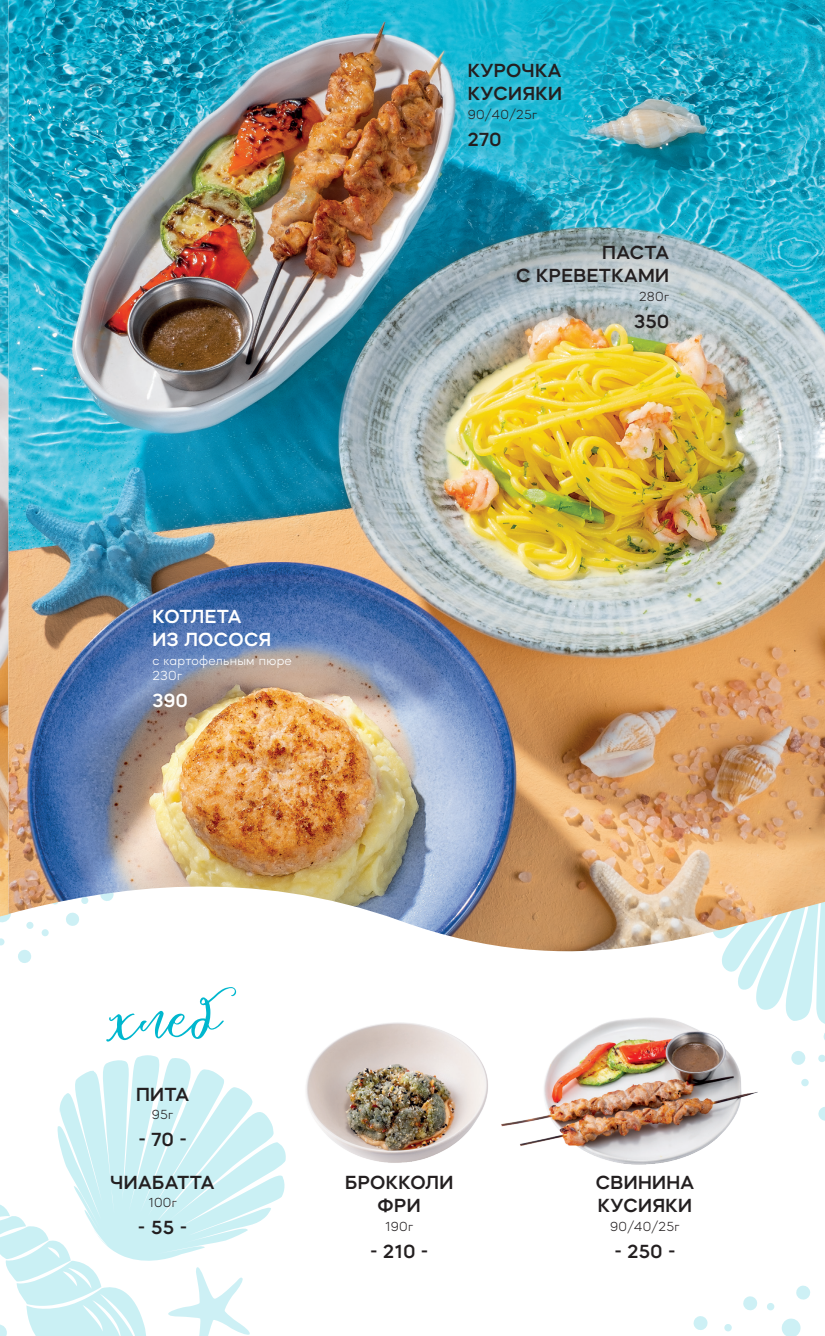
<style>
.page{position:relative;width:825px;height:1336px;background:#fff}
.page>*{position:absolute;margin:0;border:0;box-sizing:border-box;transform-origin:0 0}
.t1{font:79.35px "Alaya Roza";color:#00b7ce}
.t2{font:600 19.5px/22.5px "Mazzard M";letter-spacing:.02em;color:#231f20}
.t3{font:600 19.5px/22.5px "Mazzard M";letter-spacing:.02em;color:#fff}
.t4{font:300 13.5px "Mazzard M";letter-spacing:.02em;color:#231f20}
.t5{font:300 13.5px/15px "Mazzard M";letter-spacing:.02em;color:#fff}
</style>
<div class="page">
<svg style="left:0;top:938px;width:5px;height:7px"></svg>
<div style="left:18px;top:949px;width:14px;height:14px;background:#cdf0f5;border-radius:50%"></div>
<svg style="left:0;top:916px;width:9px;height:6px"></svg>
<svg style="left:818px;top:1054px;width:7px;height:8px"></svg>
<div style="left:801px;top:1078px;width:8px;height:8px;background:#cdf0f5;border-radius:50%"></div>
<svg style="left:818px;top:1107px;width:7px;height:13px"></svg>
<svg style="left:791px;top:1051px;width:15px;height:14px"></svg>
<svg style="left:722px;top:952px;width:103px;height:88px"></svg>
<svg style="left:796px;top:1285px;width:14px;height:14px"></svg>
<svg style="left:724px;top:1324px;width:8px;height:7px"></svg>
<svg style="left:693px;top:1316px;width:15px;height:14px"></svg>
<svg style="left:781px;top:1318px;width:20px;height:17px"></svg>
<svg style="left:767px;top:1303px;width:8px;height:7px"></svg>
<svg style="left:743px;top:1296px;width:14px;height:14px"></svg>
<svg style="left:57px;top:1055px;width:229px;height:170px;fill:#caf0f4"></svg>
<img style="left:0;top:0;width:9px;height:916px">
<img style="left:9px;top:0;width:816px;height:952px">
<div style="left:457px;top:52px;width:115px;height:105px;background:#fff;opacity:.42"></div>
<svg style="left:0;top:1201px;width:251px;height:134px"></svg>
<img style="left:306px;top:1022px;width:182px;height:141px">
<img style="left:501px;top:1003px;width:267px;height:162px">
<p class="t2" style="left:468px;top:59px;width:96px">КУРОЧКА<br>КУСИЯКИ</p>
<p class="t4" style="left:468px;top:106px;width:71px">90/40/25г</p>
<p class="t2" style="left:468px;top:127px;width:35px">270</p>
<p class="t2" style="left:516px;top:241px;width:154px;text-align:right">ПАСТА<br>С КРЕВЕТКАМИ</p>
<p class="t4" style="left:639px;top:288px;width:32px">280г</p>
<p class="t2" style="left:634px;top:309px;width:37px">350</p>
<p class="t3" style="left:152px;top:604px;width:120px">КОТЛЕТА<br>ИЗ ЛОСОСЯ</p>
<p class="t5" style="left:152px;top:652px;width:141px">с картофельным пюре<br>230г</p>
<p class="t3" style="left:152px;top:688px;width:37px">390</p>
<p class="t1" style="left:107px;top:981px;width:114px">хлеб</p>
<p class="t2" style="left:136px;top:1082px;width:55px">ПИТА</p>
<p class="t4" style="left:152px;top:1106px;width:23px">95г</p>
<p class="t2" style="left:138px;top:1127px;width:50px">- 70 -</p>
<p class="t2" style="left:111px;top:1170px;width:105px">ЧИАБАТТА</p>
<p class="t4" style="left:148px;top:1194px;width:30px">100г</p>
<p class="t2" style="left:138px;top:1215px;width:51px">- 55 -</p>
<p class="t2" style="left:345px;top:1170px;width:110px;text-align:center">БРОККОЛИ<br>ФРИ</p>
<p class="t4" style="left:385px;top:1217px;width:29px">190г</p>
<p class="t2" style="left:370px;top:1238px;width:60px">- 210 -</p>
<p class="t2" style="left:596px;top:1170px;width:100px">СВИНИНА<br>КУСИЯКИ</p>
<p class="t4" style="left:610px;top:1217px;width:71px">90/40/25г</p>
<p class="t2" style="left:614px;top:1238px;width:63px">- 250 -</p>
</div>
